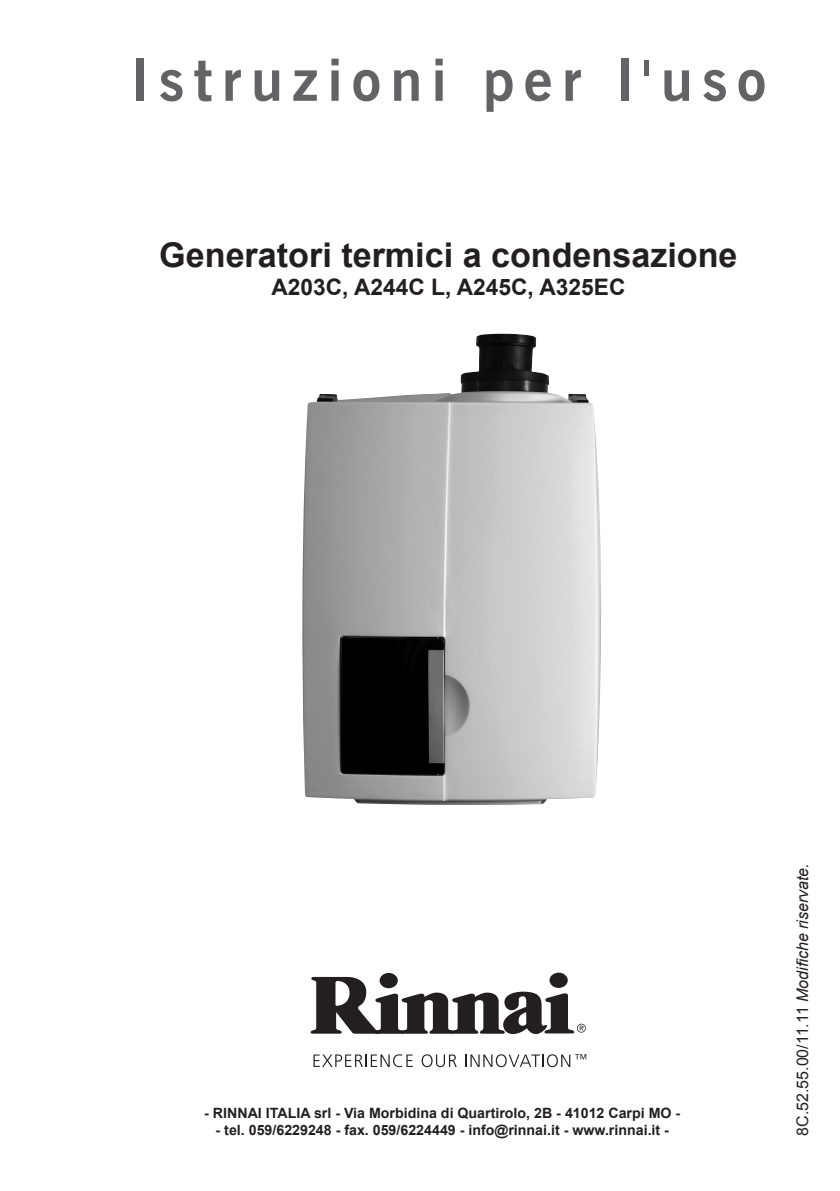
<style>
.page{position:relative;width:840px;height:1191px;background:#fff}
.page>*{position:absolute;margin:0;border:0;box-sizing:border-box;transform-origin:0 0}
.normale_tekst{font:700 58px "News Gothic BT";letter-spacing:.16em;color:#636366}
.normale_tekst-2{font:700 34px "Arial";color:#231f20}
.normale_tekst-3{font:700 22.8px "Arial";color:#231f20}
.Gewone_tekst{font:italic 16px "Arial";color:#231f20}
.t1{font:700 14.2px "Arial";color:#231f20}
.s1{font-style:normal}
</style>
<div class="page">
<img style="left:302px;top:334px;width:299px;height:471px">
<svg style="left:549px;top:972px;width:18px;height:16px"></svg>
<div style="left:379px;top:973px;width:18px;height:15px;background:#231f20;border-radius:50%"></div>
<svg style="left:310px;top:976px;width:275px;height:58px"></svg>
<svg style="left:313px;top:1054px;width:99px;height:13px"></svg>
<svg style="left:421px;top:1054px;width:35px;height:13px"></svg>
<svg style="left:465px;top:1054px;width:121px;height:13px"></svg>
<p class="normale_tekst" style="left:130px;top:45px;width:637px">Istruzioni per l'uso</p>
<p class="normale_tekst-2" style="left:159px;top:232px;width:579px">Generatori termici a condensazione</p>
<p class="normale_tekst-3" style="left:271px;top:272px;width:355px">A203C, A244C L, A245C, A325EC</p>
<p class="t1" style="left:204px;top:1103px;width:477px">- RINNAI ITALIA srl - Via Morbidina di Quartirolo, 2B - 41012 Carpi MO -</p>
<p class="t1" style="left:215px;top:1120px;width:454px">- tel. 059/6229248 - fax. 059/6224449 - info@rinnai.it - www.rinnai.it -</p>
<p class="Gewone_tekst" style="left:791px;top:1135px;width:274px;rotate:-90deg"><span class="s1">8C.52.55.00/11.11</span> Modifiche riservate.</p>
</div>
